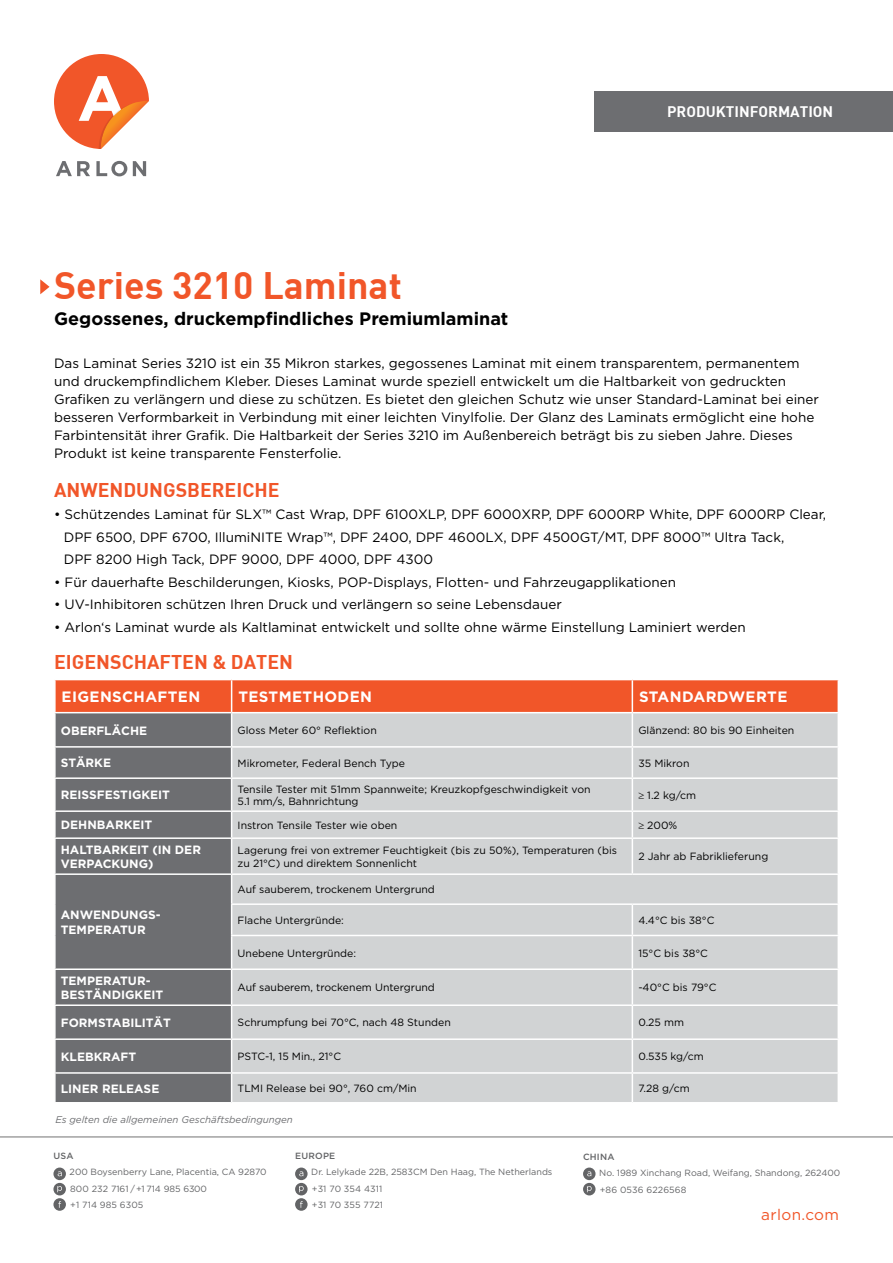
<style>
.page{position:relative;width:893px;height:1263px;background:#fff}
.page>*{position:absolute;margin:0;border:0;box-sizing:border-box;transform-origin:0 0}
.t1{font:37.5px "DIN Bold";color:#f15629}
.t2{font:19.5px "DIN Bold";color:#f15629}
.t3{font:700 18px "Gotham";color:#000}
.t4{font:15.3px "Gotham";letter-spacing:.025em;color:#f15629}
.t5{font:700 15px "Gotham";letter-spacing:.025em;color:#fff}
.t6{font:15px "DIN Bold";color:#fff}
.t7{font:13.5px/18px "Gotham";color:#000}
.t8{font:700 12px/14.4px "Gotham";color:#fff}
.t9{font:10.5px/12.6px "Gotham";color:#000}
.t10{font:italic 9.75px "Gotham";color:#6d6e71}
.t11{font:9px/16.5px "Gotham";color:#636466}
.t12{font:500 9px "Gotham";letter-spacing:.025em;color:#636466}
</style>
<div class="page">
<svg style="left:56px;top:161px;width:34px;height:15px"></svg>
<svg style="left:96px;top:161px;width:31px;height:15px"></svg>
<svg style="left:133px;top:161px;width:13px;height:15px"></svg>
<svg style="left:54px;top:54px;width:95px;height:95px"></svg>
<div style="left:595px;top:91px;width:298px;height:41px;background:#6d6e71"></div>
<hr style="left:0;top:1136px;width:893px;height:1px;background:#737373">
<svg style="left:53px;top:1167px;width:13px;height:13px"></svg>
<svg style="left:58px;top:1171px;width:4px;height:5px"></svg>
<div style="left:53px;top:1198px;width:13px;height:13px;background:#636466;border-radius:50%"></div>
<svg style="left:58px;top:1201px;width:3px;height:7px"></svg>
<div style="left:53px;top:1183px;width:13px;height:12px;background:#636466;border-radius:50%"></div>
<svg style="left:57px;top:1186px;width:5px;height:6px"></svg>
<svg style="left:295px;top:1167px;width:13px;height:13px"></svg>
<svg style="left:299px;top:1171px;width:4px;height:5px"></svg>
<div style="left:295px;top:1198px;width:13px;height:13px;background:#636466;border-radius:50%"></div>
<svg style="left:300px;top:1201px;width:3px;height:7px"></svg>
<div style="left:295px;top:1183px;width:13px;height:12px;background:#636466;border-radius:50%"></div>
<svg style="left:299px;top:1186px;width:5px;height:6px"></svg>
<svg style="left:583px;top:1167px;width:12px;height:13px"></svg>
<svg style="left:587px;top:1171px;width:4px;height:5px"></svg>
<div style="left:583px;top:1183px;width:12px;height:12px;background:#636466;border-radius:50%"></div>
<svg style="left:587px;top:1186px;width:5px;height:6px"></svg>
<svg style="left:40px;top:279px;width:10px;height:15px"></svg>
<div style="left:56px;top:680px;width:782px;height:32px;background:#f15629"></div>
<div style="left:56px;top:713px;width:175px;height:389px;background:#6d6e71"></div>
<div style="left:232px;top:713px;width:606px;height:389px;background:#d1d3d4"></div>
<hr style="left:231px;top:680px;width:1px;height:32px;background:#fff">
<hr style="left:632px;top:680px;width:1px;height:32px;background:#fff">
<hr style="left:632px;top:713px;width:1px;height:33px;background:#fff">
<hr style="left:54px;top:746px;width:178px;height:2px;background:#fff">
<hr style="left:232px;top:746px;width:400px;height:2px;background:#fff">
<hr style="left:632px;top:746px;width:207px;height:2px;background:#fff">
<svg style="left:632px;top:748px;width:1px;height:29px"></svg>
<hr style="left:54px;top:777px;width:178px;height:2px;background:#fff">
<hr style="left:232px;top:777px;width:400px;height:2px;background:#fff">
<hr style="left:632px;top:777px;width:207px;height:2px;background:#fff">
<hr style="left:632px;top:779px;width:1px;height:31px;background:#fff">
<hr style="left:54px;top:810px;width:178px;height:2px;background:#fff">
<hr style="left:232px;top:810px;width:400px;height:2px;background:#fff">
<hr style="left:632px;top:810px;width:207px;height:2px;background:#fff">
<svg style="left:632px;top:812px;width:1px;height:25px"></svg>
<hr style="left:54px;top:837px;width:178px;height:2px;background:#fff">
<hr style="left:232px;top:837px;width:400px;height:2px;background:#fff">
<hr style="left:632px;top:837px;width:207px;height:2px;background:#fff">
<hr style="left:632px;top:839px;width:1px;height:34px;background:#fff">
<hr style="left:54px;top:873px;width:178px;height:2px;background:#fff">
<hr style="left:232px;top:873px;width:400px;height:2px;background:#fff">
<hr style="left:632px;top:873px;width:207px;height:2px;background:#fff">
<hr style="left:231px;top:903px;width:401px;height:2px;background:#fff">
<hr style="left:632px;top:903px;width:207px;height:2px;background:#fff">
<hr style="left:632px;top:905px;width:1px;height:30px;background:#fff">
<hr style="left:231px;top:935px;width:401px;height:1px;background:#fff">
<hr style="left:632px;top:935px;width:207px;height:1px;background:#fff">
<hr style="left:632px;top:936px;width:1px;height:32px;background:#fff">
<hr style="left:54px;top:968px;width:178px;height:2px;background:#fff">
<hr style="left:232px;top:968px;width:400px;height:2px;background:#fff">
<hr style="left:632px;top:968px;width:207px;height:2px;background:#fff">
<hr style="left:632px;top:970px;width:1px;height:34px;background:#fff">
<hr style="left:54px;top:1004px;width:178px;height:2px;background:#fff">
<hr style="left:232px;top:1004px;width:400px;height:2px;background:#fff">
<hr style="left:632px;top:1004px;width:207px;height:2px;background:#fff">
<hr style="left:54px;top:1038px;width:178px;height:2px;background:#fff">
<hr style="left:232px;top:1038px;width:400px;height:2px;background:#fff">
<hr style="left:632px;top:1038px;width:207px;height:2px;background:#fff">
<hr style="left:632px;top:1072px;width:207px;height:2px;background:#fff">
<hr style="left:632px;top:1006px;width:1px;height:32px;background:#fff">
<hr style="left:632px;top:1040px;width:1px;height:32px;background:#fff">
<svg style="left:632px;top:1074px;width:1px;height:28px"></svg>
<hr style="left:54px;top:1072px;width:178px;height:2px;background:#fff">
<hr style="left:232px;top:1072px;width:400px;height:2px;background:#fff">
<p class="t6" style="left:667px;top:101px;width:168px">PRODUKTINFORMATION</p>
<h1 class="t1" style="left:54px;top:261px;width:349px">Series 3210 Laminat</h1>
<h3 class="t3" style="left:54px;top:308px;width:456px">Gegossenes, druckempfindliches Premiumlaminat</h3>
<p class="t7" style="left:54px;top:354px;width:766px">Das Laminat Series 3210 ist ein 35 Mikron starkes, gegossenes Laminat mit einem transparentem, permanentem und druckempfindlichem Kleber. Dieses Laminat wurde speziell entwickelt um die Haltbarkeit von gedruckten Grafiken zu verlängern und diese zu schützen. Es bietet den gleichen Schutz wie unser Standard-Laminat bei einer besseren Verformbarkeit in Verbindung mit einer leichten Vinylfolie. Der Glanz des Laminats ermöglicht eine hohe Farbintensität ihrer Grafik. Die Haltbarkeit der Series 3210 im Außenbereich beträgt bis zu sieben Jahre. Dieses Produkt ist keine transparente Fensterfolie.</p>
<h2 class="t2" style="left:54px;top:477px;width:227px">ANWENDUNGSBEREICHE</h2>
<p class="t7" style="left:64px;top:503px;width:764px;line-height:22.5px;text-indent:-10px">• Schützendes Laminat für SLX™ Cast Wrap, DPF 6100XLP, DPF 6000XRP, DPF 6000RP White, DPF 6000RP Clear,<br>DPF 6500, DPF 6700, IllumiNITE Wrap™, DPF 2400, DPF 4600LX, DPF 4500GT/MT, DPF 8000™ Ultra Tack,<br>DPF 8200 High Tack, DPF 9000, DPF 4000, DPF 4300</p>
<p class="t7" style="left:54px;top:573px;width:624px">• Für dauerhafte Beschilderungen, Kiosks, POP-Displays, Flotten- und Fahrzeugapplikationen</p>
<p class="t7" style="left:54px;top:595px;width:509px">• UV-Inhibitoren schützen Ihren Druck und verlängern so seine Lebensdauer</p>
<p class="t7" style="left:54px;top:618px;width:693px">• Arlon‘s Laminat wurde als Kaltlaminat entwickelt und sollte ohne wärme Einstellung Laminiert werden</p>
<h2 class="t2" style="left:54px;top:649px;width:240px">EIGENSCHAFTEN &amp; DATEN</h2>
<p class="t5" style="left:62px;top:688px;width:140px">EIGENSCHAFTEN</p>
<p class="t5" style="left:238px;top:688px;width:135px">TESTMETHODEN</p>
<p class="t5" style="left:639px;top:688px;width:150px">STANDARDWERTE</p>
<p class="t8" style="left:61px;top:723px;width:88px">OBERFLÄCHE</p>
<p class="t9" style="left:238px;top:724px;width:141px">Gloss Meter 60° Reflektion</p>
<p class="t9" style="left:638px;top:724px;width:158px">Glänzend: 80 bis 90 Einheiten</p>
<p class="t8" style="left:61px;top:755px;width:52px">STÄRKE</p>
<p class="t9" style="left:238px;top:756px;width:169px">Mikrometer, Federal Bench Type</p>
<p class="t9" style="left:638px;top:756px;width:53px">35 Mikron</p>
<p class="t8" style="left:61px;top:788px;width:111px">REISSFESTIGKEIT</p>
<p class="t9" style="left:238px;top:782px;width:354px">Tensile Tester mit 51mm Spannweite; Kreuzkopfgeschwindigkeit von<br>5.1 mm/s, Bahnrichtung</p>
<p class="t9" style="left:638px;top:789px;width:59px">≥ 1.2 kg/cm</p>
<p class="t8" style="left:61px;top:818px;width:93px">DEHNBARKEIT</p>
<p class="t9" style="left:238px;top:819px;width:161px">Instron Tensile Tester wie oben</p>
<p class="t9" style="left:638px;top:819px;width:40px">≥ 200%</p>
<p class="t8" style="left:61px;top:842px;width:142px">HALTBARKEIT (IN DER<br>VERPACKUNG)</p>
<p class="t9" style="left:238px;top:844px;width:381px">Lagerung frei von extremer Feuchtigkeit (bis zu 50%), Temperaturen (bis zu 21°C) und direktem Sonnenlicht</p>
<p class="t9" style="left:638px;top:850px;width:131px">2 Jahr ab Fabriklieferung</p>
<p class="t8" style="left:61px;top:907px;width:101px">ANWENDUNGS-<br>TEMPERATUR</p>
<p class="t9" style="left:238px;top:883px;width:199px">Auf sauberem, trockenem Untergrund</p>
<p class="t9" style="left:238px;top:914px;width:108px">Flache Untergründe:</p>
<p class="t9" style="left:638px;top:914px;width:78px">4.4°C bis 38°C</p>
<p class="t9" style="left:238px;top:946px;width:120px">Unebene Untergründe:</p>
<p class="t9" style="left:638px;top:946px;width:71px">15°C bis 38°C</p>
<p class="t8" style="left:61px;top:973px;width:104px">TEMPERATUR-<br>BESTÄNDIGKEIT</p>
<p class="t9" style="left:238px;top:981px;width:199px">Auf sauberem, trockenem Untergrund</p>
<p class="t9" style="left:638px;top:981px;width:80px">-40°C bis 79°C</p>
<p class="t8" style="left:61px;top:1015px;width:112px">FORMSTABILITÄT</p>
<p class="t9" style="left:238px;top:1016px;width:215px">Schrumpfung bei 70°C, nach 48 Stunden</p>
<p class="t9" style="left:638px;top:1016px;width:47px">0.25 mm</p>
<p class="t8" style="left:61px;top:1049px;width:77px">KLEBKRAFT</p>
<p class="t9" style="left:238px;top:1050px;width:105px">PSTC-1, 15 Min., 21°C</p>
<p class="t9" style="left:638px;top:1050px;width:67px">0.535 kg/cm</p>
<p class="t8" style="left:61px;top:1081px;width:100px">LINER RELEASE</p>
<p class="t9" style="left:238px;top:1082px;width:181px">TLMI Release bei 90°, 760 cm/Min</p>
<p class="t9" style="left:638px;top:1082px;width:53px">7.28 g/cm</p>
<p class="t10" style="left:55px;top:1114px;width:239px">Es gelten die allgemeinen Geschäftsbedingungen</p>
<p class="t12" style="left:53px;top:1150px;width:22px">USA</p>
<p class="t11" style="left:70px;top:1164px;width:198px">200 Boysenberry Lane, Placentia, CA 92870<br>800 232 7161 / +1 714 985 6300<br>+1 714 985 6305</p>
<p class="t12" style="left:295px;top:1150px;width:42px">EUROPE</p>
<p class="t11" style="left:311px;top:1164px;width:243px">Dr. Lelykade 22B, 2583CM Den Haag, The Netherlands +31 70 354 4311<br>+31 70 355 7721</p>
<p class="t12" style="left:583px;top:1151px;width:33px">CHINA</p>
<p class="t11" style="left:599px;top:1164px;width:243px">No. 1989 Xinchang Road, Weifang, Shandong, 262400 +86 0536 6226568</p>
<p class="t4" style="left:761px;top:1206px;width:79px">arlon.com</p>
</div>
